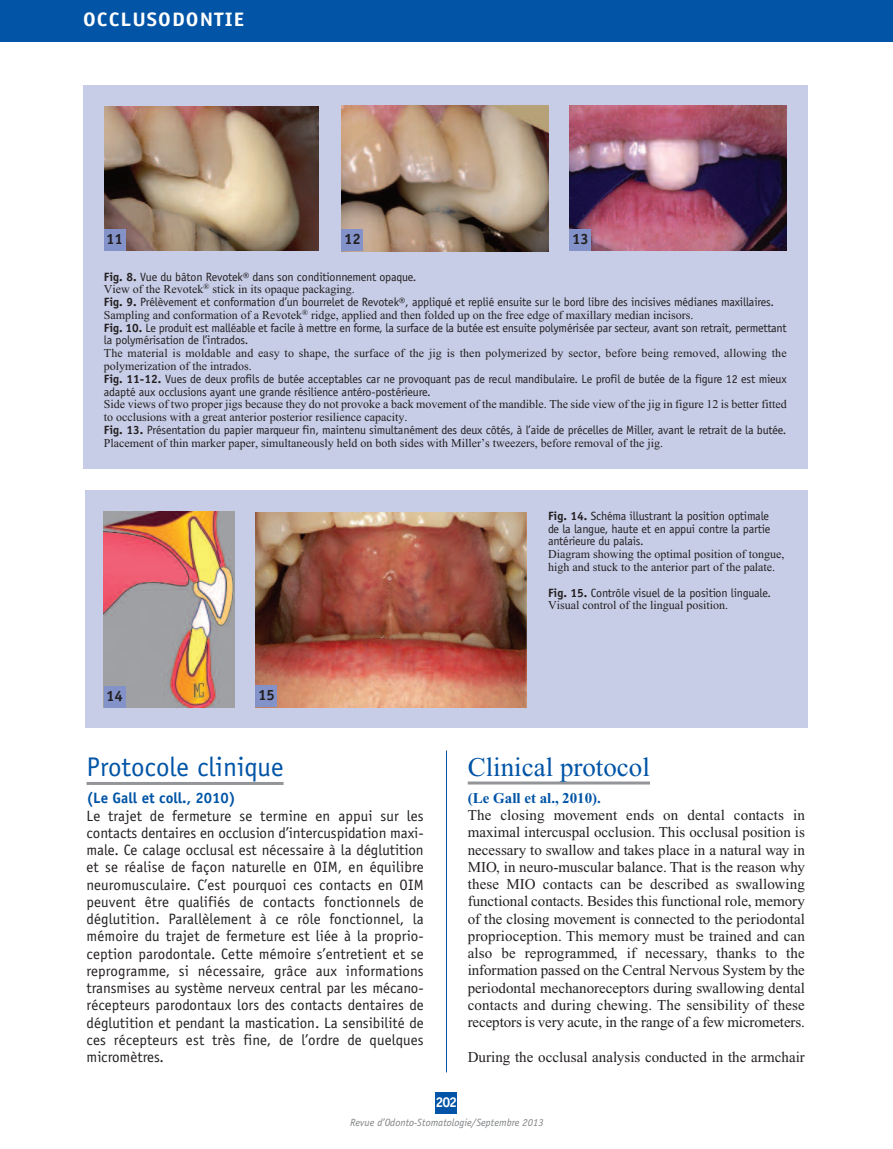
<style>
.page{position:relative;width:893px;height:1149px;background:#fff}
.page>*{position:absolute;margin:0;border:0;box-sizing:border-box;transform-origin:0 0}
.t1{font:27px "Officina Sans";color:#0154a6}
.t2{font:27px "Times New Roman";color:#0154a6}
.t3{font:700 19.5px "Officina Sans";letter-spacing:.05em;color:#fff;scale:1.1 1}
.t4{font:15px/17.2px "Officina Sans";letter-spacing:.01em;color:#231f20;text-align:justify}
.t5{font:15px/17.2px "Times New Roman";color:#231f20;text-align:justify}
.t6{font:700 15px "Officina Sans";color:#0154a6}
.t7{font:700 15px "Times New Roman";color:#0154a6}
.t8{font:700 15px "Officina Sans";color:#231f20}
.t9{font:700 14.25px "Officina Sans";color:#fff}
.t10{font:12px/12.8px "Officina Sans";letter-spacing:-.015em;color:#231f20}
.t11{font:12px/12.8px "Times New Roman";color:#231f20}
.t12{font:italic 10.5px "Officina Sans";color:#808285}
.s1{font-weight:700}
</style>
<div class="page">
<div style="left:436px;top:1091px;width:21px;height:22px;background:#0154a6"></div>
<div style="left:0;top:0;width:893px;height:42px;background:#0154a6"></div>
<hr style="left:87px;top:781px;width:197px;height:3px;background:#939598">
<hr style="left:468px;top:781px;width:182px;height:3px;background:#939598">
<div style="left:83px;top:85px;width:725px;height:383px;background:#c7cde7"></div>
<img style="left:105px;top:106px;width:214px;height:144px">
<div style="left:104px;top:229px;width:21px;height:22px;background:#8393ca"></div>
<img style="left:342px;top:106px;width:206px;height:145px">
<img style="left:570px;top:106px;width:217px;height:144px">
<div style="left:342px;top:229px;width:21px;height:22px;background:#8393ca"></div>
<div style="left:570px;top:229px;width:21px;height:22px;background:#8393ca"></div>
<hr style="left:446px;top:750px;width:1px;height:321px;background:#0154a6">
<div style="left:85px;top:490px;width:723px;height:237px;background:#c7cde7"></div>
<img style="left:256px;top:512px;width:270px;height:194px">
<img style="left:104px;top:511px;width:130px;height:196px">
<div style="left:104px;top:685px;width:21px;height:22px;background:#8393ca"></div>
<div style="left:256px;top:685px;width:21px;height:22px;background:#8393ca"></div>
<h2 class="t3" style="left:83px;top:12px;width:148px">OCCLUSODONTIE</h2>
<p class="t8" style="left:106px;top:233px;width:18px">11</p>
<p class="t8" style="left:344px;top:233px;width:18px">12</p>
<p class="t8" style="left:572px;top:233px;width:18px">13</p>
<p class="t10" style="left:104px;top:271px;width:314px"><span class="s1">Fig. 8.</span> Vue du bâton Revotek® dans son conditionnement opaque.</p>
<p class="t11" style="left:104px;top:283px;width:252px">View of the Revotek<sup>®</sup> stick in its opaque packaging.</p>
<p class="t10" style="left:104px;top:296px;width:672px"><span class="s1">Fig. 9.</span> Prélèvement et conformation d’un bourrelet de Revotek®, appliqué et replié ensuite sur le bord libre des incisives médianes maxillaires.</p>
<p class="t11" style="left:104px;top:308px;width:591px">Sampling and conformation of a Revotek<sup>®</sup> ridge, applied and then folded up on the free edge of maxillary median incisors.</p>
<p class="t10" style="left:104px;top:322px;width:684px"><span class="s1">Fig. 10.</span> Le produit est malléable et facile à mettre en forme, la surface de la butée est ensuite polymérisée par secteur, avant son retrait, permettant la polymérisation de l’intrados.</p>
<p class="t11" style="left:104px;top:346px;width:684px">The material is moldable and easy to shape, the surface of the jig is then polymerized by sector, before being removed, allowing the polymerization of the intrados.</p>
<p class="t10" style="left:104px;top:373px;width:684px"><span class="s1">Fig. 11-12.</span> Vues de deux profils de butée acceptables car ne provoquant pas de recul mandibulaire. Le profil de butée de la figure 12 est mieux adapté aux occlusions ayant une grande résilience antéro-postérieure.</p>
<p class="t11" style="left:104px;top:397px;width:684px">Side views of two proper jigs because they do not provoke a back movement of the mandible. The side view of the jig in figure 12 is better fitted to occlusions with a great anterior posterior resilience capacity.</p>
<p class="t10" style="left:104px;top:424px;width:684px"><span class="s1">Fig. 13.</span> Présentation du papier marqueur fin, maintenu simultanément des deux côtés, à l’aide de précelles de Miller, avant le retrait de la butée.</p>
<p class="t11" style="left:104px;top:436px;width:561px">Placement of thin marker paper, simultaneously held on both sides with Miller’s tweezers, before removal of the jig.</p>
<p class="t8" style="left:106px;top:689px;width:18px">14</p>
<p class="t8" style="left:258px;top:689px;width:18px">15</p>
<h1 class="t1" style="left:87px;top:756px;width:198px">Protocole clinique</h1>
<p class="t6" style="left:87px;top:792px;width:151px">(Le Gall et coll., 2010)</p>
<p class="t4" style="left:87px;top:807px;width:339px">Le trajet de fermeture se termine en appui sur les contacts dentaires en occlusion d’intercuspidation maxi&shy;male. Ce calage occlusal est nécessaire à la déglutition et se réalise de façon naturelle en OIM, en équilibre neuromusculaire. C’est pourquoi ces contacts en OIM peuvent être qualifiés de contacts fonctionnels de déglutition. Parallèlement à ce rôle fonctionnel, la mémoire du trajet de fermeture est liée à la proprio&shy;ception parodontale. Cette mémoire s’entretient et se reprogramme, si nécessaire, grâce aux informations transmises au système nerveux central par les mécano&shy;récepteurs parodontaux lors des contacts dentaires de déglutition et pendant la mastication. La sensibilité de ces récepteurs est très fine, de l’ordre de quelques micromètres.</p>
<p class="t10" style="left:548px;top:510px;width:224px;text-align:justify"><span class="s1">Fig. 14.</span> Schéma illustrant la position optimale de la langue, haute et en appui contre la partie antérieure du palais.</p>
<p class="t11" style="left:548px;top:547px;width:238px">Diagram showing the optimal position of tongue, high and stuck to the anterior part of the palate.</p>
<p class="t10" style="left:548px;top:587px;width:224px"><span class="s1">Fig. 15.</span> Contrôle visuel de la position linguale.</p>
<p class="t11" style="left:548px;top:598px;width:181px">Visual control of the lingual position.</p>
<h1 class="t2" style="left:468px;top:756px;width:184px">Clinical protocol</h1>
<p class="t7" style="left:468px;top:792px;width:135px">(Le Gall et al., 2010).</p>
<p class="t5" style="left:468px;top:807px;width:339px">The closing movement ends on dental contacts in maximal intercuspal occlusion. This occlusal position is necessary to swallow and takes place in a natural way in MIO, in neuro-muscular balance. That is the reason why these MIO contacts can be described as swallowing functional contacts. Besides this functional role, memory of the closing movement is connected to the periodontal proprioception. This memory must be trained and can also be reprogrammed, if necessary, thanks to the information passed on the Central Nervous System by the periodontal mechanoreceptors during swallowing dental contacts and during chewing. The sensibility of these receptors is very acute, in the range of a few micrometers.</p>
<p class="t5" style="left:468px;top:1049px;width:339px">During the occlusal analysis conducted in the armchair</p>
<p class="t9" style="left:435px;top:1096px;width:23px">202</p>
<p class="t12" style="left:350px;top:1117px;width:195px">Revue d’Odonto-Stomatologie/Septembre 2013</p>
</div>
